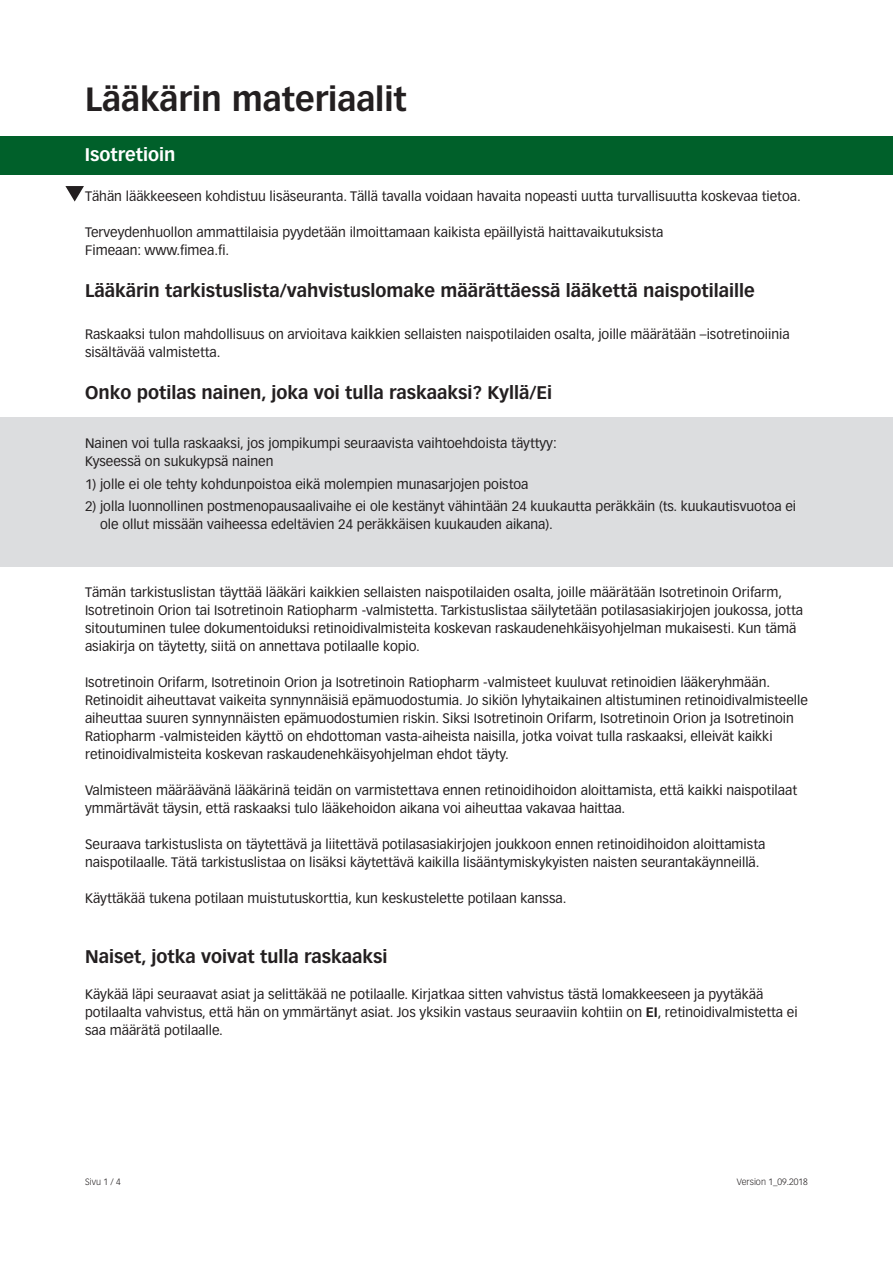
<style>
.page{position:relative;width:893px;height:1263px;background:#fff}
.page>*{position:absolute;margin:0;border:0;box-sizing:border-box;transform-origin:0 0}
.t1{font:700 33px "Vectora LH";color:#231f20}
.t2{font:700 18px "Vectora LH";color:#231f20}
.t3{font:700 18px "Vectora LH";color:#fff}
.t4{font:13.5px/18px "Vectora LH";color:#231f20}
.t5{font:300 9px "Vectora LH";color:#231f20}
.s1{font-weight:700}
</style>
<div class="page">
<div style="left:0;top:417px;width:893px;height:149px;background:#dcdddf"></div>
<div style="left:0;top:136px;width:893px;height:38px;background:#00602a"></div>
<svg style="left:65px;top:186px;width:19px;height:16px"></svg>
<h1 class="t1" style="left:85px;top:79px;width:324px">Lääkärin materiaalit</h1>
<h2 class="t3" style="left:85px;top:144px;width:92px">Isotretioin</h2>
<p class="t4" style="left:85px;top:188px;width:717px">Tähän lääkkeeseen kohdistuu lisäseuranta. Tällä tavalla voidaan havaita nopeasti uutta turvallisuutta koskevaa tietoa.</p>
<p class="t4" style="left:85px;top:224px;width:580px">Terveydenhuollon ammattilaisia pyydetään ilmoittamaan kaikista epäillyistä haittavaikutuksista<br>Fimeaan: www.fimea.fi.</p>
<h2 class="t2" style="left:85px;top:280px;width:671px">Lääkärin tarkistuslista/vahvistuslomake määrättäessä lääkettä naispotilaille</h2>
<p class="t4" style="left:85px;top:326px;width:706px">Raskaaksi tulon mahdollisuus on arvioitava kaikkien sellaisten naispotilaiden osalta, joille määrätään –isotretinoiinia sisältävää valmistetta.</p>
<h2 class="t2" style="left:85px;top:382px;width:469px">Onko potilas nainen, joka voi tulla raskaaksi? Kyllä/Ei</h2>
<p class="t4" style="left:85px;top:434px;width:473px">Nainen voi tulla raskaaksi, jos jompikumpi seuraavista vaihtoehdoista täyttyy:<br>Kyseessä on sukukypsä nainen</p>
<p class="t4" style="left:85px;top:475px;width:445px">1) jolle ei ole tehty kohdunpoistoa eikä molempien munasarjojen poistoa</p>
<p class="t4" style="left:100px;top:497px;width:698px;text-indent:-15px">2) jolla luonnollinen postmenopausaalivaihe ei ole kestänyt vähintään 24 kuukautta peräkkäin (ts. kuukautisvuotoa ei ole ollut missään vaiheessa edeltävien 24 peräkkäisen kuukauden aikana).</p>
<p class="t4" style="left:85px;top:584px;width:719px">Tämän tarkistuslistan täyttää lääkäri kaikkien sellaisten naispotilaiden osalta, joille määrätään Isotretinoin Orifarm, Isotretinoin Orion tai Isotretinoin Ratiopharm -valmistetta. Tarkistuslistaa säilytetään potilasasiakirjojen joukossa, jotta sitoutuminen tulee dokumentoiduksi retinoidivalmisteita koskevan raskaudenehkäisyohjelman mukaisesti. Kun tämä asiakirja on täytetty, siitä on annettava potilaalle kopio.</p>
<p class="t4" style="left:85px;top:674px;width:724px">Isotretinoin Orifarm, Isotretinoin Orion ja Isotretinoin Ratiopharm -valmisteet kuuluvat retinoidien lääkeryhmään.<br>Retinoidit aiheuttavat vaikeita synnynnäisiä epämuodostumia. Jo sikiön lyhytaikainen altistuminen retinoidivalmisteelle aiheuttaa suuren synnynnäisten epämuodostumien riskin. Siksi Isotretinoin Orifarm, Isotretinoin Orion ja Isotretinoin Ratiopharm -valmisteiden käyttö on ehdottoman vasta-aiheista naisilla, jotka voivat tulla raskaaksi, elleivät kaikki retinoidivalmisteita koskevan raskaudenehkäisyohjelman ehdot täyty.</p>
<p class="t4" style="left:85px;top:782px;width:714px">Valmisteen määräävänä lääkärinä teidän on varmistettava ennen retinoidihoidon aloittamista, että kaikki naispotilaat ymmärtävät täysin, että raskaaksi tulo lääkehoidon aikana voi aiheuttaa vakavaa haittaa.</p>
<p class="t4" style="left:85px;top:836px;width:682px">Seuraava tarkistuslista on täytettävä ja liitettävä potilasasiakirjojen joukkoon ennen retinoidihoidon aloittamista naispotilaalle. Tätä tarkistuslistaa on lisäksi käytettävä kaikilla lisääntymiskykyisten naisten seurantakäynneillä.</p>
<p class="t4" style="left:85px;top:890px;width:483px">Käyttäkää tukena potilaan muistutuskorttia, kun keskustelette potilaan kanssa.</p>
<h2 class="t2" style="left:85px;top:946px;width:304px">Naiset, jotka voivat tulla raskaaksi</h2>
<p class="t4" style="left:85px;top:986px;width:714px">Käykää läpi seuraavat asiat ja selittäkää ne potilaalle. Kirjatkaa sitten vahvistus tästä lomakkeeseen ja pyytäkää potilaalta vahvistus, että hän on ymmärtänyt asiat. Jos yksikin vastaus seuraaviin kohtiin on <span class="s1">EI</span>, retinoidivalmistetta ei saa määrätä potilaalle.</p>
<p class="t5" style="left:85px;top:1176px;width:37px">Sivu 1 / 4</p>
<p class="t5" style="left:737px;top:1176px;width:72px">Version 1_09.2018</p>
</div>
